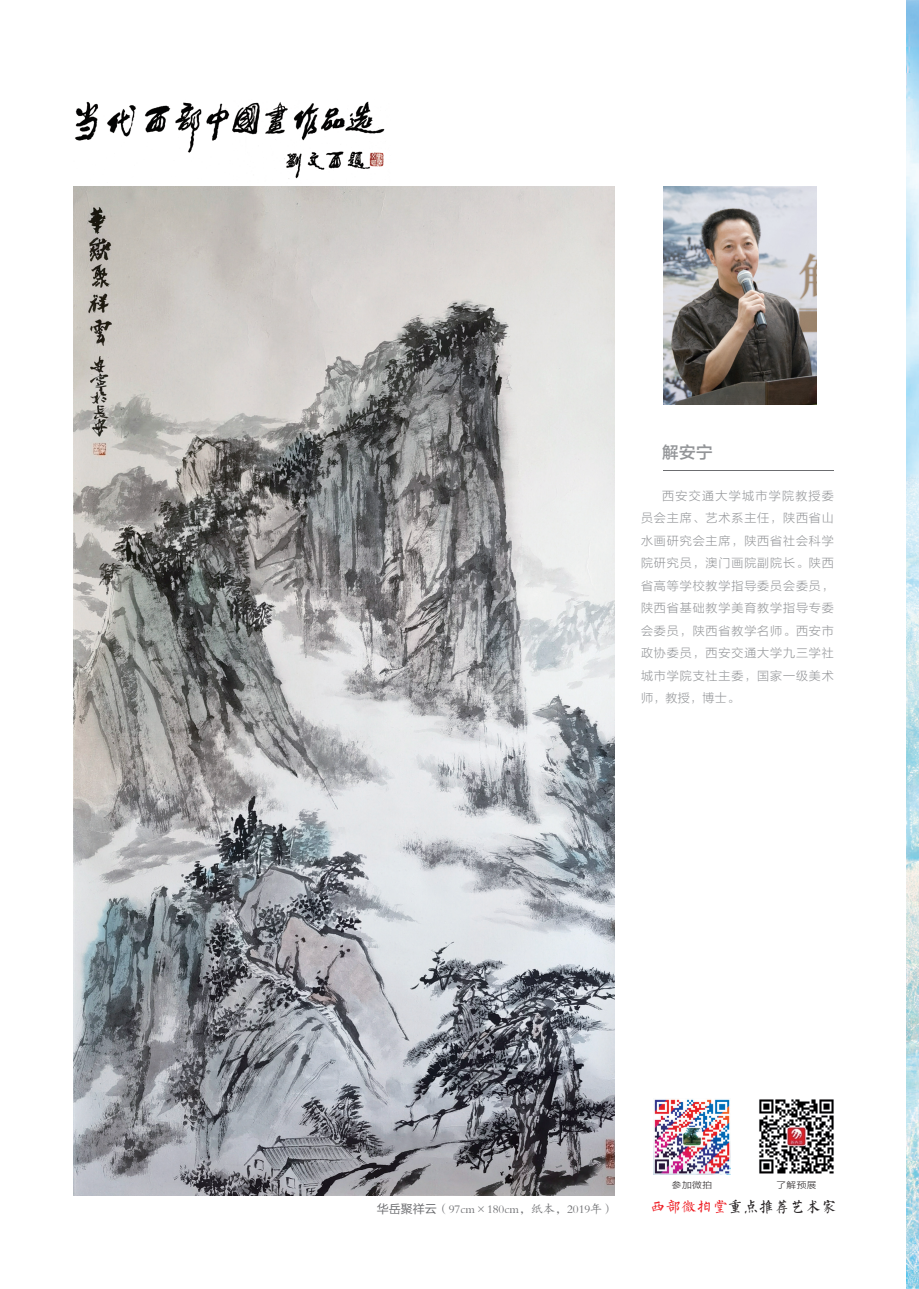
<style>
.page{position:relative;width:919px;height:1289px;background:#fff}
.page>*{position:absolute;margin:0;border:0;box-sizing:border-box;transform-origin:0 0}
.t1{font:16.5px "FZLTZHK GBK1 0";color:#939598}
.t2{font:15.15px "FZSXSLKJW GB1 0";letter-spacing:.025em;color:#231f20}
.t3{font:12px/22.5px "FZLTXHK GBK1 0";letter-spacing:.075em;color:#939598;text-align:justify}
.t4{font:12px "FZKTK GBK1 0";color:#6c6d70}
.t5{font:8.7px "FZLTXHK GBK1 0";letter-spacing:.05em;color:#231f20;scale:1.11 1}
.s1{font-family:"FZLTHK GBK1 0"}
.s2{color:#ee1d23}
</style>
<div class="page">
<img style="left:75px;top:101px;width:310px;height:78px">
<img style="left:653px;top:1099px;width:77px;height:75px">
<img style="left:759px;top:1099px;width:75px;height:75px">
<img style="left:73px;top:186px;width:541px;height:1009px">
<img style="left:663px;top:186px;width:153px;height:219px">
<hr style="left:663px;top:470px;width:170px;height:1px;background:#6c6d70">
<img style="left:906px;top:0;width:12px;height:1288px">
<h1 class="t1" style="left:662px;top:443px;width:52px">解安宁</h1>
<p class="t3" style="left:641px;top:484px;width:194px;text-indent:21px">西安交通大学城市学院教授委员会主席、艺术系主任，陕西省山水画研究会主席，陕西省社会科学院研究员，澳门画院副院长。陕西省高等学校教学指导委员会委员，陕西省基础教学美育教学指导专委会委员，陕西省教学名师。西安市政协委员，西安交通大学九三学社城市学院支社主委，国家一级美术师，教授，博士。</p>
<p class="t4" style="left:377px;top:1202px;width:239px"><span class="s1">华岳聚祥云</span>（97cm×180cm，纸本，2019年）</p>
<p class="t5" style="left:672px;top:1179px;width:38px">参加微拍</p>
<p class="t5" style="left:776px;top:1179px;width:38px">了解预展</p>
<p class="t2" style="left:650px;top:1198px;width:187px"><span class="s2">西部微拍堂</span>重点推荐艺术家</p>
</div>
